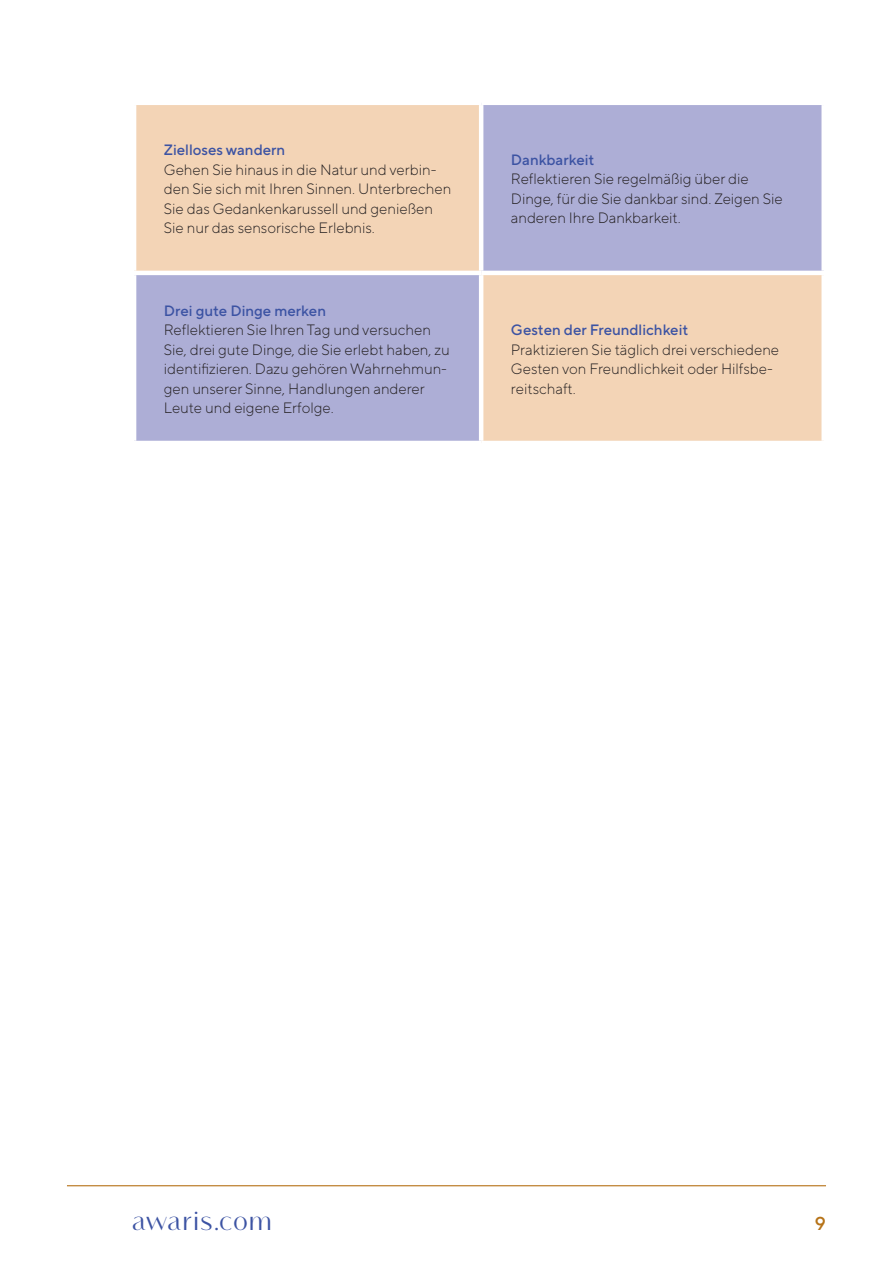
<style>
.page{position:relative;width:893px;height:1263px;background:#fff}
.page>*{position:absolute;margin:0;border:0;box-sizing:border-box;transform-origin:0 0}
.t1{font:700 30px "Vanitas";letter-spacing:.03em;color:#3c53a3}
.t2{font:500 18.75px "TT Norms Pro";color:#b67318}
.t3{font:300 15px/19.5px "TT Norms Pro";color:#231f20}
.t4{font:500 15px "TT Norms Pro";color:#3c53a3}
</style>
<div class="page">
<svg style="left:136px;top:105px;width:685px;height:336px;background:#d0c1c6"></svg>
<hr style="left:479px;top:105px;width:4px;height:166px;background:#fff">
<hr style="left:132px;top:271px;width:349px;height:4px;background:#fff">
<hr style="left:481px;top:271px;width:345px;height:4px;background:#fff">
<hr style="left:479px;top:275px;width:4px;height:166px;background:#fff">
<hr style="left:67px;top:1185px;width:759px;height:1px;background:#b67318">
<p class="t4" style="left:164px;top:139px;width:123px">Zielloses wandern</p>
<p class="t3" style="left:164px;top:159px;width:289px">Gehen Sie hinaus in die Natur und verbin&shy;den Sie sich mit Ihren Sinnen. Unterbrechen Sie das Gedankenkarussell und genießen Sie nur das sensorische Erlebnis.</p>
<p class="t4" style="left:511px;top:149px;width:85px">Dankbarkeit</p>
<p class="t3" style="left:511px;top:168px;width:273px">Reflektieren Sie regelmäßig über die<br>Dinge, für die Sie dankbar sind. Zeigen Sie anderen Ihre Dankbarkeit.</p>
<p class="t4" style="left:164px;top:299px;width:164px">Drei gute Dinge merken</p>
<p class="t3" style="left:164px;top:319px;width:287px">Reflektieren Sie Ihren Tag und versuchen Sie, drei gute Dinge, die Sie erlebt haben, zu identifizieren. Dazu gehören Wahrnehmun&shy;gen unserer Sinne, Handlungen anderer Leute und eigene Erfolge.</p>
<p class="t4" style="left:511px;top:319px;width:179px">Gesten der Freundlichkeit</p>
<p class="t3" style="left:511px;top:338px;width:270px">Praktizieren Sie täglich drei verschiedene<br>Gesten von Freundlichkeit oder Hilfsbe&shy;reitschaft.</p>
<h1 class="t1" style="left:132px;top:1202px;width:142px">awaris.com</h1>
<p class="t2" style="left:815px;top:1210px;width:13px">9</p>
</div>
